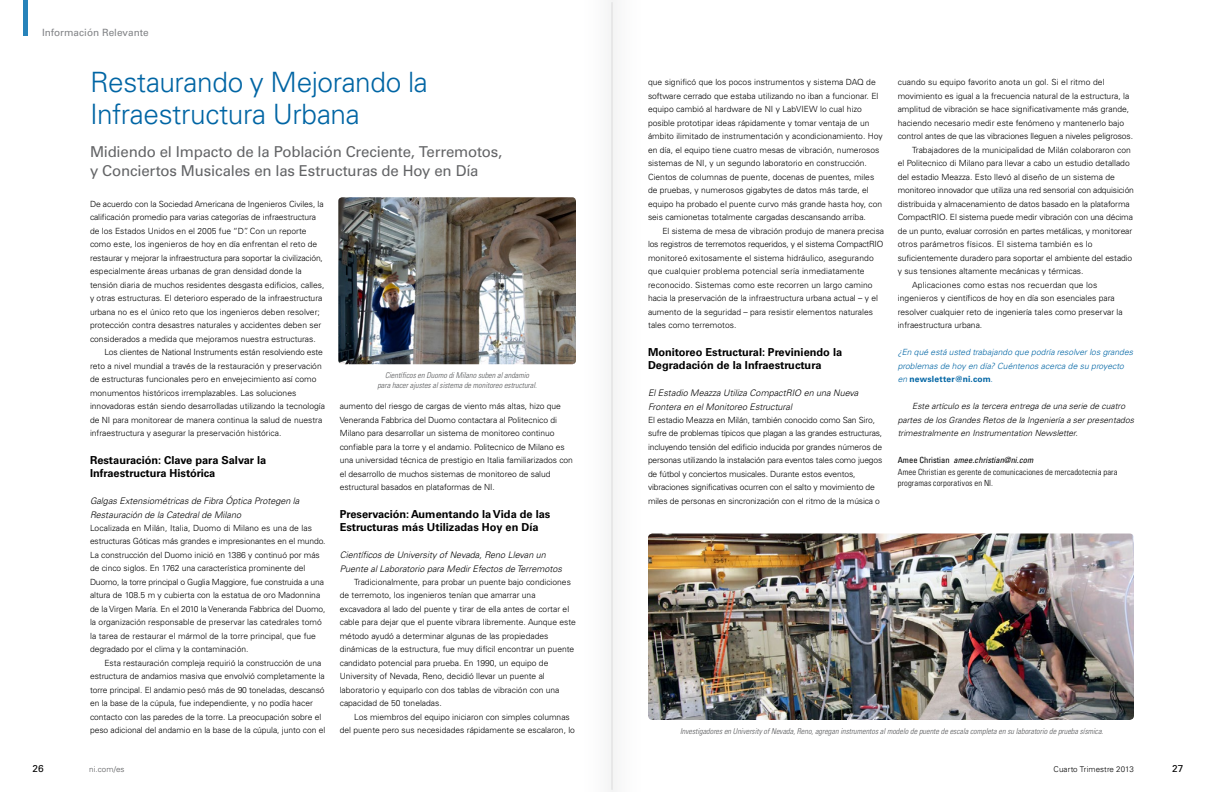
<style>
.page{position:relative;width:1224px;height:792px;background:#fff}
.page>*{position:absolute;margin:0;border:0;box-sizing:border-box;transform-origin:0 0}
.t1{font:300 28px/32px "Univers LT Std";letter-spacing:-.015em;color:#0065a4}
.t2{font:15px/19px "Univers LT Std";letter-spacing:-.015em;color:#636466}
.t3{font:700 11px/13.5px "Univers LT Std";color:#000}
.t4{font:10px "Univers LT Std";color:#808285}
.t5{font:10px "Univers LT Std";color:#000}
.t6{font:italic 300 9px/13.5px "Univers LT Std";color:#000}
.t7{font:300 8.5px/13.5px "Univers LT Std";color:#000}
.t8{font:italic 300 8.5px/13.5px "Univers LT Std";color:#000}
.t9{font:italic 300 8.5px/13.5px "Univers LT Std";letter-spacing:.005em;color:#0065a4}
.t10{font:300 condensed 8.5px/11.5px "Univers LT Std";letter-spacing:.015em;color:#000}
.t11{font:italic 300 condensed 8px/10px "Univers LT Std";color:#58595b;text-align:center}
.t12{font:300 8px "Univers LT Std";letter-spacing:.01em;color:#000}
.t13{font:300 8px "Univers LT Std";letter-spacing:.01em;color:#58595b}
.s1{font-weight:700;font-style:normal}
.s2{font-weight:400}
.s3{font-weight:400;font-style:italic}
</style>
<div class="page">
<div style="left:23px;top:0;width:5px;height:36px;background:#2783ba"></div>
<img style="left:338px;top:197px;width:238px;height:167px">
<img style="left:648px;top:534px;width:486px;height:186px">
<div style="left:612px;top:0;width:36px;height:792px;background:#fbfbfb"></div>
<hr style="left:612px;top:2px;width:1px;height:788px;background:#e6e7e8">
<p class="t4" style="left:42px;top:27px;width:108px">Información Relevante</p>
<h1 class="t1" style="left:90px;top:66px;width:339px">Restaurando y Mejorando la<br>Infraestructura Urbana</h1>
<h2 class="t2" style="left:90px;top:142px;width:414px">Midiendo el Impacto de la Población Creciente, Terremotos, y Conciertos Musicales en las Estructuras de Hoy en Día</h2>
<p class="t7" style="left:90px;top:197px;width:236px">De acuerdo con la Sociedad Americana de Ingenieros Civiles, la calificación promedio para varias categorías de infraestructura de los Estados Unidos en el 2005 fue “D”. Con un reporte como este, los ingenieros de hoy en día enfrentan el reto de restaurar y mejorar la infraestructura para soportar la civilización, especialmente áreas urbanas de gran densidad donde la tensión diaria de muchos residentes desgasta edificios, calles, y otras estructuras. El deterioro esperado de la infraestructura urbana no es el único reto que los ingenieros deben resolver; protección contra desastres naturales y accidentes deben ser considerados a medida que mejoramos nuestra estructuras.</p>
<p class="t7" style="left:90px;top:346px;width:236px;text-indent:14px">Los clientes de National Instruments están resolviendo este reto a nivel mundial a través de la restauración y preservación de estructuras funcionales pero en envejecimiento así como monumentos históricos irremplazables. Las soluciones innovadoras están siendo desarrolladas utilizando la tecnología de NI para monitorear de manera continua la salud de nuestra infraestructura y asegurar la preservación histórica.</p>
<p class="t3" style="left:90px;top:453px;width:178px">Restauración: Clave para Salvar la<br>Infraestructura Histórica</p>
<p class="t6" style="left:90px;top:494px;width:211px">Galgas Extensiométricas de Fibra Óptica Protegen la<br>Restauración de la Catedral de Milano</p>
<p class="t7" style="left:90px;top:521px;width:237px">Localizada en Milán, Italia, Duomo di Milano es una de las estructuras Góticas más grandes e impresionantes en el mundo.<br>La construcción del Duomo inició en 1386 y continuó por más de cinco siglos. En 1762 una característica prominente del Duomo, la torre principal o Guglia Maggiore, fue construida a una altura de 108.5 m y cubierta con la estatua de oro Madonnina de la Virgen María. En el 2010 la Veneranda Fabbrica del Duomo, la organización responsable de preservar las catedrales tomó la tarea de restaurar el mármol de la torre principal, que fue degradado por el clima y la contaminación.</p>
<p class="t7" style="left:90px;top:656px;width:237px;text-indent:14px">Esta restauración compleja requirió la construcción de una estructura de andamios masiva que envolvió completamente la torre principal. El andamio pesó más de 90 toneladas, descansó en la base de la cúpula, fue independiente, y no podía hacer contacto con las paredes de la torre. La preocupación sobre el peso adicional del andamio en la base de la cúpula, junto con el</p>
<p class="t11" style="left:377px;top:370px;width:161px">Científicos en Duomo di Milano suben al andamio<br>para hacer ajustes al sistema de monitoreo estructural.</p>
<p class="t7" style="left:340px;top:400px;width:235px">aumento del riesgo de cargas de viento más altas, hizo que Veneranda Fabbrica del Duomo contactara al Politecnico di Milano para desarrollar un sistema de monitoreo continuo confiable para la torre y el andamio. Politecnico de Milano es una universidad técnica de prestigio en Italia familiarizados con el desarrollo de muchos sistemas de monitoreo de salud estructural basados en plataformas de NI.</p>
<p class="t3" style="left:340px;top:507px;width:212px">Preservación: Aumentando la Vida de las<br>Estructuras más Utilizadas Hoy en Día</p>
<p class="t6" style="left:340px;top:548px;width:224px">Científicos de University of Nevada, Reno Llevan un<br>Puente al Laboratorio para Medir Efectos de Terremotos</p>
<p class="t7" style="left:340px;top:575px;width:238px;text-indent:14px">Tradicionalmente, para probar un puente bajo condiciones de terremoto, los ingenieros tenían que amarrar una excavadora al lado del puente y tirar de ella antes de cortar el cable para dejar que el puente vibrara libremente. Aunque este método ayudó a determinar algunas de las propiedades dinámicas de la estructura, fue muy difícil encontrar un puente candidato potencial para prueba. En 1990, un equipo de University of Nevada, Reno, decidió llevar un puente al laboratorio y equiparlo con dos tablas de vibración con una capacidad de 50 toneladas.</p>
<p class="t7" style="left:340px;top:710px;width:237px;text-indent:14px">Los miembros del equipo iniciaron con simples columnas del puente pero sus necesidades rápidamente se escalaron, lo</p>
<p class="t7" style="left:648px;top:76px;width:236px">que significó que los pocos instrumentos y sistema DAQ de software cerrado que estaba utilizando no iban a funcionar. El equipo cambió al hardware de NI y LabVIEW lo cual hizo posible prototipar ideas rápidamente y tomar ventaja de un ámbito ilimitado de instrumentación y acondicionamiento. Hoy en día, el equipo tiene cuatro mesas de vibración, numerosos sistemas de NI, y un segundo laboratorio en construcción.<br>Cientos de columnas de puente, docenas de puentes, miles de pruebas, y numerosos gigabytes de datos más tarde, el equipo ha probado el puente curvo más grande hasta hoy, con seis camionetas totalmente cargadas descansando arriba.</p>
<p class="t7" style="left:648px;top:224px;width:238px;text-indent:14px">El sistema de mesa de vibración produjo de manera precisa los registros de terremotos requeridos, y el sistema CompactRIO monitoreó exitosamente el sistema hidráulico, asegurando que cualquier problema potencial sería inmediatamente reconocido. Sistemas como este recorren un largo camino hacia la preservación de la infraestructura urbana actual – y el aumento de la seguridad – para resistir elementos naturales tales como terremotos.</p>
<p class="t3" style="left:648px;top:345px;width:196px">Monitoreo Estructural: Previniendo la<br>Degradación de la Infraestructura</p>
<p class="t6" style="left:648px;top:386px;width:212px">El Estadio Meazza Utiliza CompactRIO en una Nueva<br>Frontera en el Monitoreo Estructural</p>
<p class="t7" style="left:648px;top:413px;width:236px">El estadio Meazza en Milán, también conocido como San Siro, sufre de problemas típicos que plagan a las grandes estructuras, incluyendo tensión del edificio inducida por grandes números de personas utilizando la instalación para eventos tales como juegos de fútbol y conciertos musicales. Durante estos eventos, vibraciones significativas ocurren con el salto y movimiento de miles de personas en sincronización con el ritmo de la música o</p>
<p class="t7" style="left:898px;top:76px;width:208px">cuando su equipo favorito anota un gol. Si el ritmo del</p>
<p class="t7" style="left:898px;top:89px;width:233px">movimiento es igual a la frecuencia natural de la estructura, la</p>
<p class="t7" style="left:898px;top:103px;width:233px">amplitud de vibración se hace significativamente más grande,</p>
<p class="t7" style="left:898px;top:116px;width:228px">haciendo necesario medir este fenómeno y mantenerlo bajo</p>
<p class="t7" style="left:898px;top:130px;width:237px">control antes de que las vibraciones lleguen a niveles peligrosos.</p>
<p class="t7" style="left:912px;top:143px;width:220px">Trabajadores de la municipalidad de Milán colaboraron con</p>
<p class="t7" style="left:898px;top:157px;width:234px">el Politecnico di Milano para llevar a cabo un estudio detallado</p>
<p class="t7" style="left:898px;top:170px;width:219px">del estadio Meazza. Esto llevó al diseño de un sistema de</p>
<p class="t7" style="left:898px;top:184px;width:238px">monitoreo innovador que utiliza una red sensorial con adquisición</p>
<p class="t7" style="left:898px;top:197px;width:234px">distribuida y almacenamiento de datos basado en la plataforma</p>
<p class="t7" style="left:898px;top:211px;width:237px">CompactRIO. El sistema puede medir vibración con una décima</p>
<p class="t7" style="left:898px;top:224px;width:236px">de un punto, evaluar corrosión en partes metálicas, y monitorear</p>
<p class="t7" style="left:898px;top:238px;width:196px">otros parámetros físicos. El sistema también es lo</p>
<p class="t7" style="left:898px;top:251px;width:236px">suficientemente duradero para soportar el ambiente del estadio</p>
<p class="t7" style="left:898px;top:265px;width:187px">y sus tensiones altamente mecánicas y térmicas.</p>
<p class="t7" style="left:912px;top:278px;width:187px">Aplicaciones como estas nos recuerdan que los</p>
<p class="t7" style="left:898px;top:292px;width:219px">ingenieros y científicos de hoy en día son esenciales para</p>
<p class="t7" style="left:898px;top:305px;width:227px">resolver cualquier reto de ingeniería tales como preservar la</p>
<p class="t7" style="left:898px;top:319px;width:86px">infraestructura urbana.</p>
<p class="t9" style="left:898px;top:346px;width:237px">¿En qué está usted trabajando que podría resolver los grandes problemas de hoy en día? Cuéntenos acerca de su proyecto en <span class="s1">newsletter@ni.com</span>.</p>
<p class="t8" style="left:898px;top:400px;width:238px;text-indent:14px">Este artículo es la tercera entrega de una serie de cuatro partes de los Grandes Retos de la Ingeniería a ser presentados trimestralmente en Instrumentation Newsletter.</p>
<p class="t10" style="left:898px;top:455px;width:221px"><span class="s2">Amee Christian</span> <span class="s3">amee.christian@ni.com<br></span>Amee Christian es gerente de comunicaciones de mercadotecnia para programas corporativos en NI.</p>
<p class="t11" style="left:680px;top:726px;width:425px">Investigadores en University of Nevada, Reno, agregan instrumentos al modelo de puente de escala completa en su laboratorio de prueba sísmica.</p>
<p class="t5" style="left:33px;top:763px;width:13px">26</p>
<p class="t12" style="left:1054px;top:765px;width:82px">Cuarto Trimestre 2013</p>
<p class="t5" style="left:1172px;top:763px;width:13px">27</p>
<p class="t13" style="left:89px;top:765px;width:37px">ni.com/es</p>
</div>
